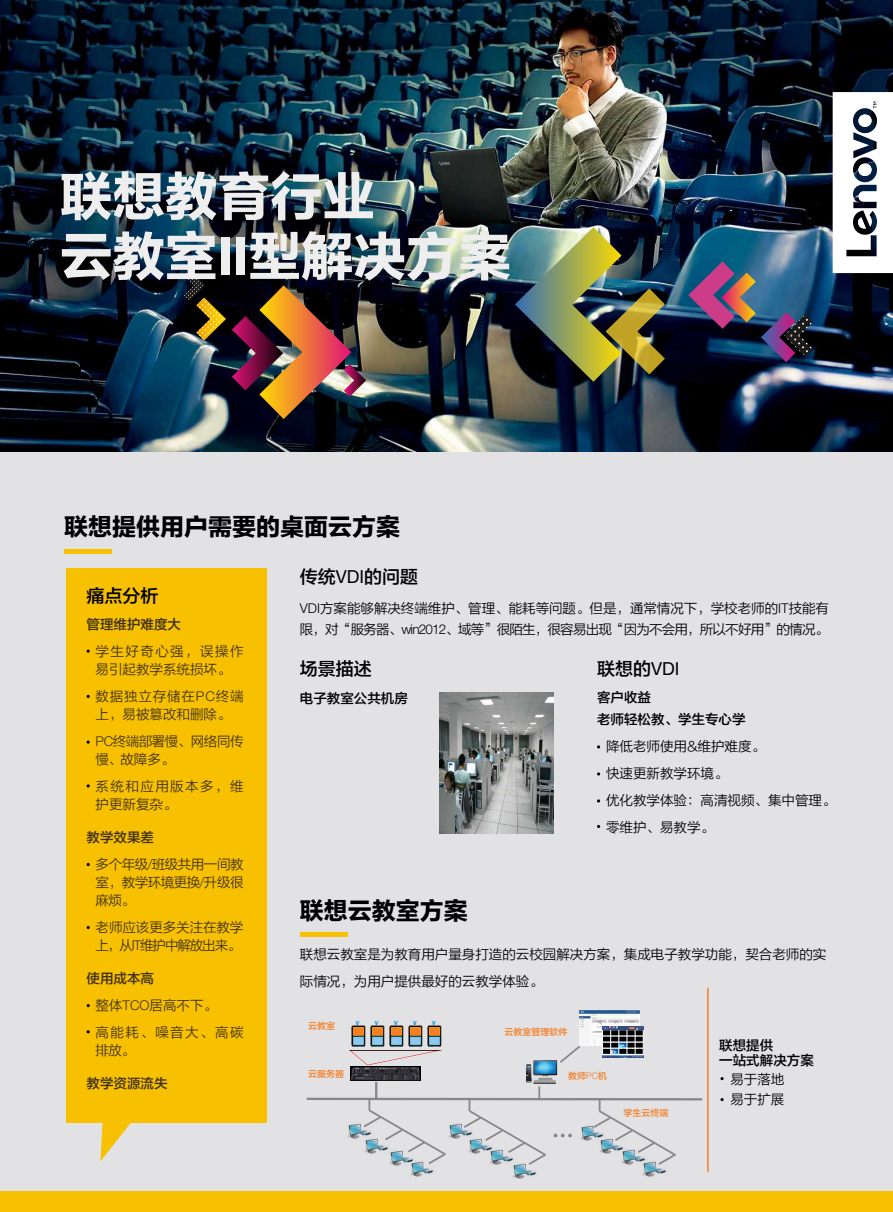
<style>
.page{position:relative;width:893px;height:1212px;background:#e2e1e4}
.page>*{position:absolute;margin:0;border:0;box-sizing:border-box;transform-origin:0 0}
.t1{font:52.5px/60px "FZLTDHJW GB1 0";color:#eeeeef}
.t2{font:24px "FZLTDHJW GB1 0";color:#000}
.t3{font:18px "FZLTZHJW GB1 0";color:#000}
.t4{font:13.5px/27px "FZLTXIHJW GB1 0";color:#000}
.t5{font:13.5px/18px "FZLTXIHJW GB1 0";color:#3f3015}
.t6{font:13.5px/18px "FZLTXIHJW GB1 0";letter-spacing:.105em;color:#3f3015}
.t7{font:13.5px/22.5px "FZLTZHJW GB1 0";color:#000}
.t8{font:13.5px "FZLTZHJW GB1 0";color:#3f3015}
.t9{font:13.5px/18px "FZLTXIHJW GB1 0";letter-spacing:.06em;color:#3f3015}
.t10{font:13.5px/18px "FZLTXIHJW GB1 0";letter-spacing:-.035em;color:#3f3015}
.t11{font:9px "FZLTZHJW GB1 0";color:#f48026}
.t12{font:700 5.7px "Helvetica Neue LT Std";color:#0095d3}
.s1{font-family:"Helvetica Neue LT Std";font-weight:700}
.s2{font-family:"Helvetica Neue LT Std";font-weight:300}
.s3{font-family:"Helvetica Neue LT Std"}
</style>
<div class="page">
<img style="left:0;top:0;width:893px;height:451px">
<svg style="left:184px;top:270px;width:42px;height:71px;background:#393014"></svg>
<img style="left:232px;top:285px;width:134px;height:134px">
<svg style="left:688px;top:261px;width:125px;height:101px;background:#414568"></svg>
<img style="left:515px;top:227px;width:150px;height:155px">
<hr style="left:64px;top:549px;width:47px;height:4px;background:#f7c000">
<hr style="left:300px;top:933px;width:47px;height:4px;background:#f7c000">
<div style="left:0;top:1191px;width:893px;height:21px;background:#f7c000"></div>
<svg style="left:833px;top:92px;width:60px;height:181px;background:#d1d3d7"></svg>
<svg style="left:720px;top:1077px;width:4px;height:3px"></svg>
<svg style="left:720px;top:1098px;width:4px;height:3px"></svg>
<div style="left:66px;top:568px;width:200px;height:554px;background:#f7c000"></div>
<svg style="left:100px;top:1122px;width:43px;height:39px"></svg>
<img style="left:439px;top:693px;width:115px;height:140px">
<img style="left:579px;top:1011px;width:60px;height:35px">
<svg style="left:349px;top:1050px;width:93px;height:15px"></svg>
<img style="left:351px;top:1026px;width:14px;height:20px">
<img style="left:370px;top:1026px;width:14px;height:20px">
<img style="left:389px;top:1026px;width:14px;height:20px">
<img style="left:408px;top:1026px;width:14px;height:20px">
<img style="left:427px;top:1026px;width:14px;height:20px">
<svg style="left:306px;top:1082px;width:397px;height:80px"></svg>
<img style="left:525px;top:1060px;width:33px;height:28px">
<svg style="left:560px;top:1044px;width:22px;height:19px"></svg>
<img style="left:602px;top:1027px;width:42px;height:30px">
<hr style="left:707px;top:988px;width:2px;height:183px;background:#f48026">
<img style="left:347px;top:1122px;width:26px;height:17px">
<img style="left:364px;top:1138px;width:27px;height:17px">
<img style="left:388px;top:1149px;width:27px;height:17px">
<img style="left:409px;top:1160px;width:27px;height:17px">
<img style="left:448px;top:1122px;width:27px;height:17px">
<img style="left:467px;top:1138px;width:27px;height:17px">
<img style="left:489px;top:1149px;width:26px;height:16px">
<img style="left:512px;top:1162px;width:25px;height:17px">
<img style="left:579px;top:1124px;width:27px;height:17px">
<img style="left:598px;top:1138px;width:27px;height:17px">
<img style="left:621px;top:1149px;width:27px;height:16px">
<img style="left:641px;top:1160px;width:27px;height:17px">
<img style="left:350px;top:1066px;width:70px;height:14px">
<h1 class="t1" style="left:60px;top:169px;width:452px">联想教育行业<br>云教室<span class="s1">II</span>型解决方案</h1>
<h2 class="t2" style="left:64px;top:514px;width:337px">联想提供用户需要的桌面云方案</h2>
<h3 class="t3" style="left:87px;top:586px;width:73px">痛点分析</h3>
<p class="t8" style="left:87px;top:617px;width:96px">管理维护难度大</p>
<p class="t5" style="left:96px;top:643px;width:149px">学生好奇心强，误操作易引起教学系统损坏。</p>
<p class="t9" style="left:96px;top:688px;width:149px">数据独立存储在<span class="s2">PC</span>终端上，易被篡改和删除。</p>
<p class="t10" style="left:96px;top:733px;width:149px"><span class="s2">PC</span>终端部署慢、网络同传慢、故障多。</p>
<p class="t6" style="left:96px;top:777px;width:149px">系统和应用版本多，维护更新复杂。</p>
<p class="t8" style="left:87px;top:830px;width:69px">教学效果差</p>
<p class="t5" style="left:96px;top:855px;width:149px;text-align:justify">多个年级<span class="s2">/</span>班级共用一间教室，教学环境更换<span class="s2">/</span>升级很麻烦。</p>
<p class="t5" style="left:96px;top:918px;width:149px">老师应该更多关注在教学上，从<span class="s2">IT</span>维护中解放出来。</p>
<p class="t8" style="left:87px;top:971px;width:69px">使用成本高</p>
<p class="t6" style="left:96px;top:992px;width:149px;line-height:27px">整体<span class="s2">TCO</span>居高不下。<br>高能耗、噪音大、高碳</p>
<p class="t5" style="left:96px;top:1041px;width:40px">排放。</p>
<p class="t8" style="left:87px;top:1076px;width:82px">教学资源流失</p>
<h3 class="t3" style="left:300px;top:567px;width:120px">传统<span class="s3">VDI</span>的问题</h3>
<p class="t4" style="left:300px;top:599px;width:531px;line-height:21px"><span class="s2">VDI</span>方案能够解决终端维护、管理、能耗等问题。但是，通常情况下，学校老师的<span class="s2">IT</span>技能有限，对“服务器、<span class="s2">win2012</span>、域等”很陌生，很容易出现“因为不会用，所以不好用”的情况。</p>
<h3 class="t3" style="left:300px;top:658px;width:73px">场景描述</h3>
<p class="t7" style="left:300px;top:688px;width:109px">电子教室公共机房</p>
<h2 class="t2" style="left:300px;top:897px;width:169px">联想云教室方案</h2>
<h3 class="t3" style="left:597px;top:658px;width:84px">联想的<span class="s3">VDI</span></h3>
<p class="t7" style="left:597px;top:686px;width:150px">客户收益<br>老师轻松教、学生专心学</p>
<p class="t4" style="left:606px;top:733px;width:231px">降低老师使用&amp;维护难度。<br>快速更新教学环境。<br>优化教学体验：高清视频、集中管理。零维护、易教学。</p>
<p class="t4" style="left:300px;top:941px;width:528px">联想云教室是为教育用户量身打造的云校园解决方案，集成电子教学功能，契合老师的实际情况，为用户提供最好的云教学体验。</p>
<p class="t11" style="left:308px;top:1021px;width:28px">云教室</p>
<p class="t12" style="left:356px;top:1019px;width:5px">V</p>
<p class="t12" style="left:375px;top:1019px;width:5px">V</p>
<p class="t12" style="left:394px;top:1019px;width:5px">V</p>
<p class="t12" style="left:413px;top:1019px;width:5px">V</p>
<p class="t12" style="left:432px;top:1019px;width:5px">V</p>
<p class="t11" style="left:308px;top:1069px;width:37px">云服务器</p>
<p class="t11" style="left:504px;top:1027px;width:64px">云教室管理软件</p>
<p class="t11" style="left:568px;top:1070px;width:40px">教师<span class="s2">PC</span>机</p>
<p class="t11" style="left:624px;top:1108px;width:46px">学生云终端</p>
<p class="t7" style="left:719px;top:1038px;width:96px;line-height:15.1px">联想提供<br>一站式解决方案</p>
<p class="t4" style="left:730px;top:1069px;width:55px;line-height:20.4px">易于落地易于扩展</p>
</div>
